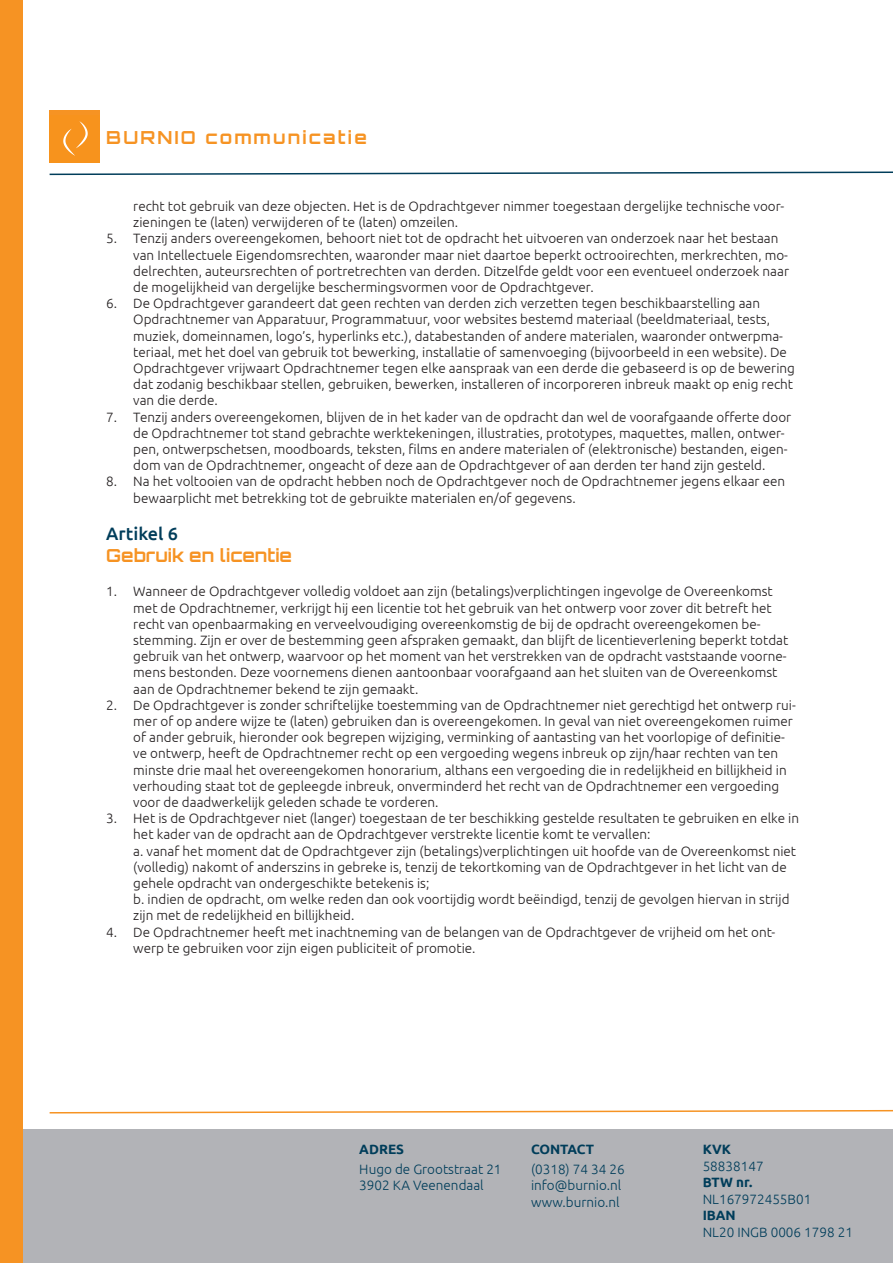
<style>
.page{position:relative;width:893px;height:1263px;background:#fff}
.page>*{position:absolute;margin:0;border:0;box-sizing:border-box;transform-origin:0 0}
.t1{font:700 18px "Orbitron";letter-spacing:.12em;color:#f69323}
.t2{font:700 18px "Orbitron";color:#f69323}
.t3{font:500 18px "Ubuntu";color:#003d5a}
.t4{font:300 13.5px/16.2px "Ubuntu";color:#231f20}
.t5{font:300 13.5px/16.5px "Ubuntu";color:#003d5a}
.t6{font:700 13.5px "Ubuntu";color:#003d5a}
</style>
<div class="page">
<div style="left:0;top:1129px;width:893px;height:134px;background:#b2b3b7"></div>
<div style="left:0;top:0;width:23px;height:1263px;background:#f69323"></div>
<svg style="left:49px;top:1109px;width:844px;height:5px"></svg>
<div style="left:50px;top:110px;width:50px;height:53px;background:#f69323"></div>
<div style="left:50px;top:116px;width:50px;height:47px;background:#f7931d"></div>
<svg style="left:63px;top:121px;width:25px;height:35px"></svg>
<svg style="left:49px;top:171px;width:844px;height:5px"></svg>
<h1 class="t1" style="left:106px;top:126px;width:262px">BURNIO communicatie</h1>
<p class="t4" style="left:133px;top:198px;width:653px">recht tot gebruik van deze objecten. Het is de Opdrachtgever nimmer toegestaan dergelijke technische voor&shy;zieningen te (laten) verwijderen of te (laten) omzeilen.</p>
<p class="t4" style="left:133px;top:230px;width:657px;text-indent:-27px">5. Tenzij anders overeengekomen, behoort niet tot de opdracht het uitvoeren van onderzoek naar het bestaan van Intellectuele Eigendomsrechten, waaronder maar niet daartoe beperkt octrooirechten, merkrechten, mo&shy;delrechten, auteursrechten of portretrechten van derden. Ditzelfde geldt voor een eventueel onderzoek naar de mogelijkheid van dergelijke beschermingsvormen voor de Opdrachtgever.</p>
<p class="t4" style="left:133px;top:295px;width:663px;text-indent:-27px">6. De Opdrachtgever garandeert dat geen rechten van derden zich verzetten tegen beschikbaarstelling aan Opdrachtnemer van Apparatuur, Programmatuur, voor websites bestemd materiaal (beeldmateriaal, tests, muziek, domeinnamen, logo’s, hyperlinks etc.), databestanden of andere materialen, waaronder ontwerpma&shy;teriaal, met het doel van gebruik tot bewerking, installatie of samenvoeging (bijvoorbeeld in een website). De Opdrachtgever vrijwaart Opdrachtnemer tegen elke aanspraak van een derde die gebaseerd is op de bewering dat zodanig beschikbaar stellen, gebruiken, bewerken, installeren of incorporeren inbreuk maakt op enig recht van die derde.</p>
<p class="t4" style="left:133px;top:408px;width:659px;text-indent:-27px">7. Tenzij anders overeengekomen, blijven de in het kader van de opdracht dan wel de voorafgaande offerte door de Opdrachtnemer tot stand gebrachte werktekeningen, illustraties, prototypes, maquettes, mallen, ontwer&shy;pen, ontwerpschetsen, moodboards, teksten, films en andere materialen of (elektronische) bestanden, eigen&shy;dom van de Opdrachtnemer, ongeacht of deze aan de Opdrachtgever of aan derden ter hand zijn gesteld.</p>
<p class="t4" style="left:133px;top:473px;width:653px;text-indent:-27px">8. Na het voltooien van de opdracht hebben noch de Opdrachtgever noch de Opdrachtnemer jegens elkaar een bewaarplicht met betrekking tot de gebruikte materialen en/of gegevens.</p>
<h1 class="t3" style="left:106px;top:523px;width:73px">Artikel 6</h1>
<h1 class="t2" style="left:106px;top:545px;width:187px">Gebruik en licentie</h1>
<p class="t4" style="left:133px;top:583px;width:656px;text-indent:-27px">1. Wanneer de Opdrachtgever volledig voldoet aan zijn (betalings)verplichtingen ingevolge de Overeenkomst met de Opdrachtnemer, verkrijgt hij een licentie tot het gebruik van het ontwerp voor zover dit betreft het recht van openbaarmaking en verveelvoudiging overeenkomstig de bij de opdracht overeengekomen be&shy;stemming. Zijn er over de bestemming geen afspraken gemaakt, dan blijft de licentieverlening beperkt totdat gebruik van het ontwerp, waarvoor op het moment van het verstrekken van de opdracht vaststaande voorne&shy;mens bestonden. Deze voornemens dienen aantoonbaar voorafgaand aan het sluiten van de Overeenkomst aan de Opdrachtnemer bekend te zijn gemaakt.</p>
<p class="t4" style="left:133px;top:696px;width:664px;text-indent:-27px">2. De Opdrachtgever is zonder schriftelijke toestemming van de Opdrachtnemer niet gerechtigd het ontwerp rui&shy;mer of op andere wijze te (laten) gebruiken dan is overeengekomen. In geval van niet overeengekomen ruimer of ander gebruik, hieronder ook begrepen wijziging, verminking of aantasting van het voorlopige of definitie&shy;ve ontwerp, heeft de Opdrachtnemer recht op een vergoeding wegens inbreuk op zijn/haar rechten van ten minste drie maal het overeengekomen honorarium, althans een vergoeding die in redelijkheid en billijkheid in verhouding staat tot de gepleegde inbreuk, onverminderd het recht van de Opdrachtnemer een vergoeding voor de daadwerkelijk geleden schade te vorderen.</p>
<p class="t4" style="left:133px;top:810px;width:667px;text-indent:-27px">3. Het is de Opdrachtgever niet (langer) toegestaan de ter beschikking gestelde resultaten te gebruiken en elke in het kader van de opdracht aan de Opdrachtgever verstrekte licentie komt te vervallen:<br>a. vanaf het moment dat de Opdrachtgever zijn (betalings)verplichtingen uit hoofde van de Overeenkomst niet (volledig) nakomt of anderszins in gebreke is, tenzij de tekortkoming van de Opdrachtgever in het licht van de gehele opdracht van ondergeschikte betekenis is;<br>b. indien de opdracht, om welke reden dan ook voortijdig wordt beëindigd, tenzij de gevolgen hiervan in strijd zijn met de redelijkheid en billijkheid.</p>
<p class="t4" style="left:133px;top:923px;width:644px;text-indent:-27px">4. De Opdrachtnemer heeft met inachtneming van de belangen van de Opdrachtgever de vrijheid om het ont&shy;werp te gebruiken voor zijn eigen publiciteit of promotie.</p>
<p class="t6" style="left:359px;top:1141px;width:46px">ADRES</p>
<p class="t5" style="left:359px;top:1160px;width:144px">Hugo de Grootstraat 21<br>3902 KA Veenendaal</p>
<p class="t6" style="left:531px;top:1141px;width:65px">CONTACT</p>
<p class="t5" style="left:531px;top:1160px;width:95px">(0318) 74 34 26 info@burnio.nl www.burnio.nl</p>
<p class="t6" style="left:703px;top:1141px;width:30px">KVK</p>
<p class="t5" style="left:703px;top:1157px;width:62px">58838147</p>
<p class="t6" style="left:703px;top:1174px;width:51px">BTW nr.</p>
<p class="t5" style="left:703px;top:1190px;width:110px">NL167972455B01</p>
<p class="t6" style="left:703px;top:1207px;width:35px">IBAN</p>
<p class="t5" style="left:703px;top:1223px;width:152px">NL20 INGB 0006 1798 21</p>
</div>
